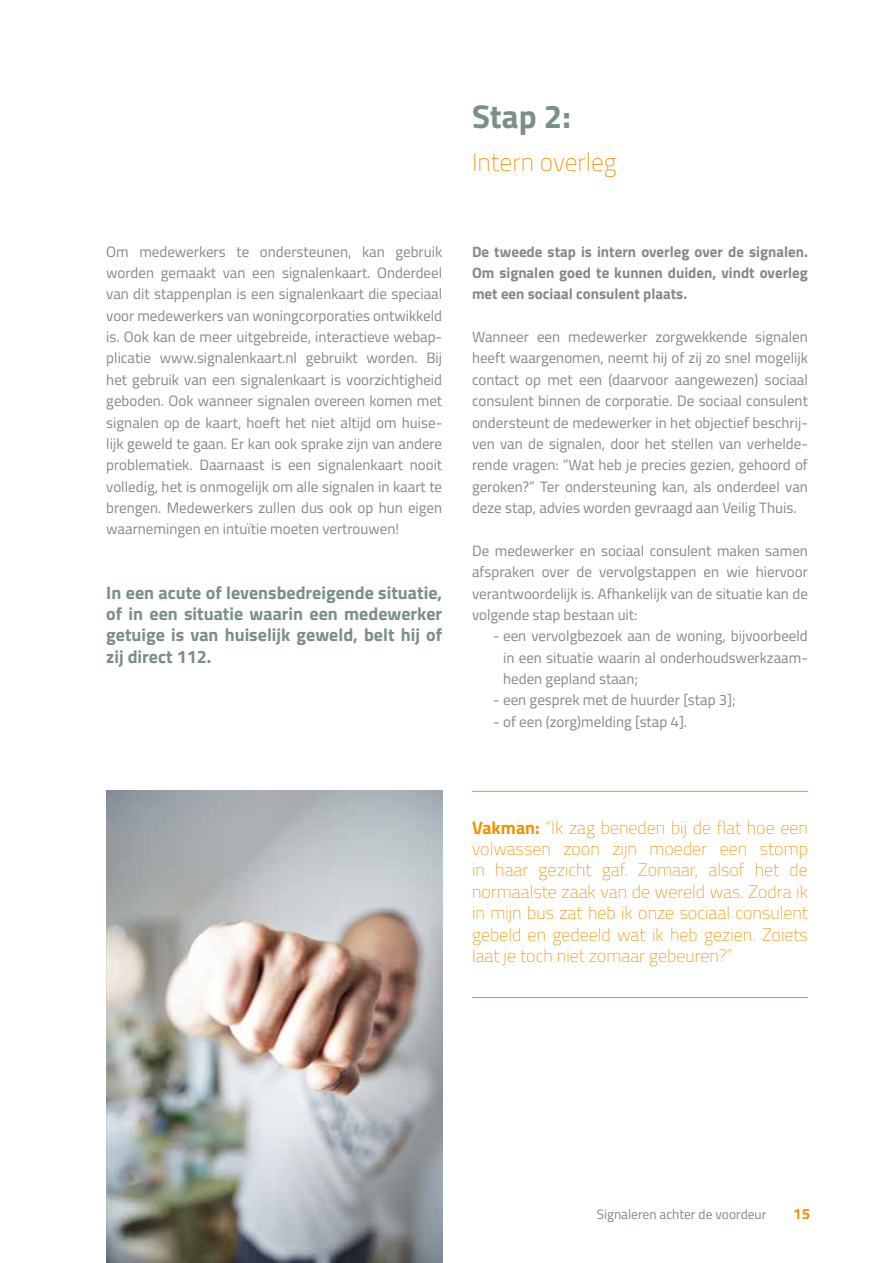
<style>
.page{position:relative;width:893px;height:1263px;background:#fff}
.page>*{position:absolute;margin:0;border:0;box-sizing:border-box;transform-origin:0 0}
.t1{font:700 33px "Titillium";color:#7a8e8a}
.t2{font:100 25.5px "Titillium";color:#f39200}
.t3{font:100 18px/21.3px "Titillium";color:#f39200;text-align:justify}
.t4{font:700 18px/21.3px "Titillium";color:#7a8e8a;text-align:justify}
.t5{font:15px/21.3px "Titillium";color:#878787;text-align:justify}
.t6{font:700 15px/21.3px "Titillium";color:#878787;text-align:justify}
.t7{font:700 15px "Titillium";color:#f39200}
.t8{font:13.5px "Titillium";color:#7a8e8a}
.s1{font-weight:700}
</style>
<div class="page">
<hr style="left:472px;top:997px;width:336px;height:1px;background:#f39200">
<hr style="left:472px;top:791px;width:336px;height:1px;background:#f39200">
<img style="left:106px;top:791px;width:336px;height:472px">
<p class="t5" style="left:106px;top:240px;width:337px">Om medewerkers te ondersteunen, kan gebruik worden gemaakt van een signalenkaart. Onderdeel van dit stappenplan is een signalenkaart die speciaal voor medewerkers van woningcorporaties ontwikkeld is. Ook kan de meer uitgebreide, interactieve webap&shy;plicatie www.signalenkaart.nl gebruikt worden. Bij het gebruik van een signalenkaart is voorzichtigheid geboden. Ook wanneer signalen overeen komen met signalen op de kaart, hoeft het niet altijd om huise&shy;lijk geweld te gaan. Er kan ook sprake zijn van andere problematiek. Daarnaast is een signalenkaart nooit volledig, het is onmogelijk om alle signalen in kaart te brengen. Medewerkers zullen dus ook op hun eigen waarnemingen en intuïtie moeten vertrouwen!</p>
<p class="t4" style="left:106px;top:581px;width:337px">In een acute of levensbedreigende situatie, of in een situatie waarin een medewerker getuige is van huiselijk geweld, belt hij of zij direct 112.</p>
<h1 class="t1" style="left:472px;top:91px;width:100px">Stap 2:</h1>
<h2 class="t2" style="left:472px;top:144px;width:146px">Intern overleg</h2>
<p class="t6" style="left:472px;top:240px;width:337px">De tweede stap is intern overleg over de signalen.<br>Om signalen goed te kunnen duiden, vindt overleg met een sociaal consulent plaats.</p>
<p class="t5" style="left:472px;top:325px;width:337px">Wanneer een medewerker zorgwekkende signalen heeft waargenomen, neemt hij of zij zo snel mogelijk contact op met een (daarvoor aangewezen) sociaal consulent binnen de corporatie. De sociaal consulent ondersteunt de medewerker in het objectief beschrij&shy;ven van de signalen, door het stellen van verhelde&shy;rende vragen: “Wat heb je precies gezien, gehoord of geroken?” Ter ondersteuning kan, als onderdeel van deze stap, advies worden gevraagd aan Veilig Thuis.</p>
<p class="t5" style="left:472px;top:539px;width:337px">De medewerker en sociaal consulent maken samen afspraken over de vervolgstappen en wie hiervoor verantwoordelijk is. Afhankelijk van de situatie kan de volgende stap bestaan uit:</p>
<p class="t5" style="left:503px;top:625px;width:306px;text-indent:-10px">- een vervolgbezoek aan de woning, bijvoorbeeld in een situatie waarin al onderhoudswerkzaam&shy;heden gepland staan;</p>
<p class="t5" style="left:493px;top:689px;width:244px">- een gesprek met de huurder [stap 3];</p>
<p class="t5" style="left:493px;top:710px;width:195px">- of een (zorg)melding [stap 4].</p>
<p class="t3" style="left:472px;top:816px;width:337px"><span class="s1">Vakman:</span> “Ik zag beneden bij de flat hoe een volwassen zoon zijn moeder een stomp in haar gezicht gaf. Zomaar, alsof het de normaalste zaak van de wereld was. Zodra ik in mijn bus zat heb ik onze sociaal consulent gebeld en gedeeld wat ik heb gezien. Zoiets laat je toch niet zomaar gebeuren?”</p>
<p class="t8" style="left:597px;top:1204px;width:171px">Signaleren achter de voordeur</p>
<p class="t7" style="left:793px;top:1202px;width:18px">15</p>
</div>
